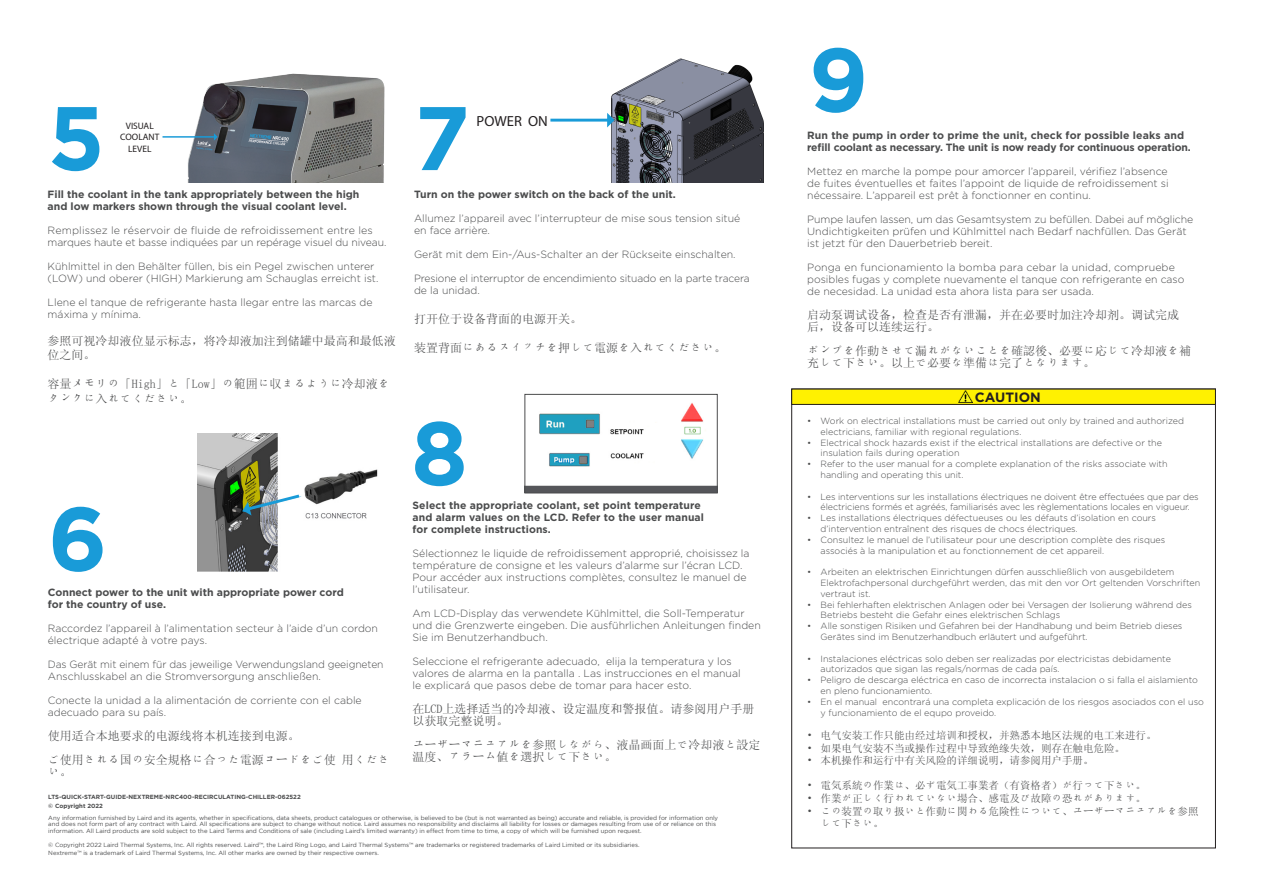
<style>
.page{position:relative;width:1263px;height:893px;background:#fff}
.page>*{position:absolute;margin:0;border:0;box-sizing:border-box;transform-origin:0 0}
.t1{font:700 90px "Gotham";color:#199bd8}
.t2{font:18px "Myriad Pro";color:#231f20}
.t3{font:14.7px "Myriad Pro";color:#231f20}
.t4{font:700 13.5px "Gotham";color:#231f20}
.t5{font:12px/12px "Sim Sun";color:#4b4c4d}
.t6{font:300 10.5px/12px "Gotham";color:#4b4c4d}
.t7{font:700 10.5px/12px "Gotham";color:#4b4c4d}
.t8{font:10.5px/12.6px "Sim Sun";color:#4b4c4d}
.t9{font:9.3px/11.2px "Myriad Pro";color:#231f20;text-align:center}
.t10{font:300 9px/10.8px "Gotham";color:#4b4c4d}
.t11{font:6px/6px "Gotham";color:#4b4c4d}
.t12{font:700 6px "Gotham";color:#4b4c4d}
</style>
<div class="page">
<img style="left:197px;top:434px;width:181px;height:137px">
<svg style="left:243px;top:495px;width:56px;height:20px"></svg>
<img style="left:526px;top:403px;width:190px;height:88px">
<div style="left:524px;top:394px;width:194px;height:99px;border:1px solid #4b4c4d"></div>
<div style="left:792px;top:389px;width:423px;height:15px;background:#fff101"></div>
<div style="left:791px;top:389px;width:425px;height:16px;border:1px solid #231f20"></div>
<img style="left:958px;top:390px;width:14px;height:13px">
<img style="left:187px;top:73px;width:198px;height:109px">
<svg style="left:162px;top:133px;width:56px;height:8px"></svg>
<img style="left:607px;top:58px;width:157px;height:124px">
<svg style="left:550px;top:113px;width:64px;height:14px"></svg>
<p class="t1" style="left:48px;top:79px;width:58px">5</p>
<p class="t9" style="left:120px;top:120px;width:41px">VISUAL<br>COOLANT<br>LEVEL</p>
<p class="t7" style="left:48px;top:188px;width:313px">Fill the coolant in the tank appropriately between the high and low markers shown through the visual coolant level.</p>
<p class="t6" style="left:48px;top:224px;width:340px">Remplissez le réservoir de fluide de refroidissement entre les marques haute et basse indiquées par un repérage visuel du niveau.</p>
<p class="t6" style="left:48px;top:260px;width:332px">Kühlmittel in den Behälter füllen, bis ein Pegel zwischen unterer (LOW) und oberer (HIGH) Markierung am Schauglas erreicht ist.</p>
<p class="t6" style="left:48px;top:296px;width:326px">Llene el tanque de refrigerante hasta llegar entre las marcas de máxima y mínima.</p>
<p class="t5" style="left:48px;top:334px;width:349px;line-height:14.4px">参照可视冷却液位显示标志，将冷却液加注到储罐中最高和最低液位之间。</p>
<p class="t5" style="left:48px;top:377px;width:343px;line-height:14.4px">容量メモリの「High」と「Low」の範囲に収まるように冷却液をタンクに入れてください。</p>
<p class="t1" style="left:48px;top:479px;width:61px">6</p>
<p class="t7" style="left:48px;top:586px;width:297px">Connect power to the unit with appropriate power cord for the country of use.</p>
<p class="t6" style="left:48px;top:622px;width:332px">Raccordez l’appareil à l’alimentation secteur à l’aide d’un cordon électrique adapté à votre pays.</p>
<p class="t6" style="left:48px;top:658px;width:337px">Das Gerät mit einem für das jeweilige Verwendungsland geeigneten<br>Anschlusskabel an die Stromversorgung anschließen.</p>
<p class="t6" style="left:48px;top:694px;width:315px">Conecte la unidad a la alimentación de corriente con el cable adecuado para su país.</p>
<p class="t5" style="left:48px;top:730px;width:254px">使用适合本地要求的电源线将本机连接到电源。</p>
<p class="t5" style="left:48px;top:754px;width:344px">ご使用される国の安全規格に合った電源コードをご使 用ください。</p>
<p class="t1" style="left:414px;top:79px;width:57px">7</p>
<p class="t3" style="left:476px;top:112px;width:73px">POWER ON</p>
<p class="t7" style="left:414px;top:188px;width:263px">Turn on the power switch on the back of the unit.</p>
<p class="t6" style="left:414px;top:212px;width:328px">Allumez l’appareil avec l’interrupteur de mise sous tension situé en face arrière.</p>
<p class="t6" style="left:414px;top:248px;width:323px">Gerät mit dem Ein-/Aus-Schalter an der Rückseite einschalten.</p>
<p class="t6" style="left:414px;top:272px;width:337px">Presione el interruptor de encendimiento situado en la parte tracera de la unidad.</p>
<p class="t5" style="left:414px;top:313px;width:169px">打开位于设备背面的电源开关。</p>
<p class="t5" style="left:414px;top:341px;width:313px">装置背面にあるスイッチを押して電源を入れてください。</p>
<p class="t1" style="left:411px;top:394px;width:58px">8</p>
<p class="t7" style="left:412px;top:500px;width:293px">Select the appropriate coolant, set point temperature and alarm values on the LCD. Refer to the user manual for complete instructions.</p>
<p class="t6" style="left:412px;top:548px;width:339px">Sélectionnez le liquide de refroidissement approprié, choisissez la température de consigne et les valeurs d’alarme sur l’écran LCD.<br>Pour accéder aux instructions complètes, consultez le manuel de l’utilisateur.</p>
<p class="t6" style="left:412px;top:608px;width:350px">Am LCD-Display das verwendete Kühlmittel, die Soll-Temperatur und die Grenzwerte eingeben. Die ausführlichen Anleitungen finden<br>Sie im Benutzerhandbuch.</p>
<p class="t6" style="left:412px;top:656px;width:330px">Seleccione el refrigerante adecuado, elija la temperatura y los valores de alarma en la pantalla . Las instrucciones en el manual le explicará que pasos debe de tomar para hacer esto.</p>
<p class="t5" style="left:412px;top:703px;width:343px">在LCD上选择适当的冷却液、设定温度和警报值。请参阅用户手册以获取完整说明。</p>
<p class="t5" style="left:412px;top:739px;width:349px">ユーザーマニュアルを参照しながら、液晶画面上で冷却液と設定温度、アラーム値を選択して下さい。</p>
<p class="t2" style="left:414px;top:619px;width:130px">C13 CONNECTOR</p>
<p class="t12" style="left:48px;top:793px;width:254px">LTS-QUICK-START-GUIDE-NEXTREME-NRC400-RECIRCULATING-CHILLER-062522</p>
<p class="t12" style="left:48px;top:802px;width:56px">© Copyright 2022</p>
<p class="t11" style="left:48px;top:815px;width:671px">Any information furnished by Laird and its agents, whether in specifications, data sheets, product catalogues or otherwise, is believed to be (but is not warranted as being) accurate and reliable, is provided for information only and does not form part of any contract with Laird. All specifications are subject to change without notice. Laird assumes no responsibility and disclaims all liability for losses or damages resulting from use of or reliance on this</p>
<p class="t11" style="left:48px;top:828px;width:595px">information. All Laird products are sold subject to the Laird Terms and Conditions of sale (including Laird’s limited warranty) in effect from time to time, a copy of which will be furnished upon request.</p>
<p class="t11" style="left:48px;top:842px;width:593px;line-height:7.2px">© Copyright 2022 Laird Thermal Systems, Inc. All rights reserved. Laird™, the Laird Ring Logo, and Laird Thermal Systems™ are trademarks or registered trademarks of Laird Limited or its subsidiaries.<br>Nextreme™ is a trademark of Laird Thermal Systems, Inc. All other marks are owned by their respective owners.</p>
<p class="t1" style="left:808px;top:20px;width:61px">9</p>
<p class="t7" style="left:807px;top:129px;width:385px">Run the pump in order to prime the unit, check for possible leaks and refill coolant as necessary. The unit is now ready for continuous operation.</p>
<p class="t6" style="left:807px;top:165px;width:363px;text-align:justify">Mettez en marche la pompe pour amorcer l’appareil, vérifiez l’absence de fuites éventuelles et faites l’appoint de liquide de refroidissement si nécessaire. L’appareil est prêt à fonctionner en continu.</p>
<p class="t6" style="left:807px;top:213px;width:387px">Pumpe laufen lassen, um das Gesamtsystem zu befüllen. Dabei auf mögliche<br>Undichtigkeiten prüfen und Kühlmittel nach Bedarf nachfüllen. Das Gerät ist jetzt für den Dauerbetrieb bereit.</p>
<p class="t6" style="left:807px;top:261px;width:379px">Ponga en funcionamiento la bomba para cebar la unidad, compruebe posibles fugas y complete nuevamente el tanque con refrigerante en caso de necesidad. La unidad esta ahora lista para ser usada.</p>
<p class="t5" style="left:807px;top:309px;width:373px">启动泵调试设备，检查是否有泄漏，并在必要时加注冷却剂。调试完成后，设备可以连续运行。</p>
<p class="t5" style="left:807px;top:345px;width:385px">ポンプを作動させて漏れがないことを確認後、必要に応じて冷却液を補充して下さい。以上で必要な準備は完了となります。</p>
<p class="t4" style="left:975px;top:388px;width:67px">CAUTION</p>
<p class="t10" style="left:821px;top:415px;width:365px;text-indent:-14px">• Work on electrical installations must be carried out only by trained and authorized electricians, familiar with regional regulations.</p>
<p class="t10" style="left:821px;top:437px;width:343px;text-indent:-14px">• Electrical shock hazards exist if the electrical installations are defective or the insulation fails during operation</p>
<p class="t10" style="left:821px;top:458px;width:349px;text-indent:-14px">• Refer to the user manual for a complete explanation of the risks associate with handling and operating this unit.</p>
<p class="t10" style="left:807px;top:491px;width:393px;text-align:center">• Les interventions sur les installations électriques ne doivent être effectuées que par des électriciens formés et agréés, familiarisés avec les règlementations locales en vigueur.</p>
<p class="t10" style="left:821px;top:512px;width:337px;text-indent:-14px">• Les installations électriques défectueuses ou les défauts d’isolation en cours d’intervention entraînent des risques de chocs électriques.</p>
<p class="t10" style="left:821px;top:534px;width:346px;text-indent:-14px">• Consultez le manuel de l’utilisateur pour une description complète des risques associés à la manipulation et au fonctionnement de cet appareil.</p>
<p class="t10" style="left:821px;top:566px;width:381px;text-indent:-14px">• Arbeiten an elektrischen Einrichtungen dürfen ausschließlich von ausgebildetem<br>Elektrofachpersonal durchgeführt werden, das mit den vor Ort geltenden Vorschriften vertraut ist.</p>
<p class="t10" style="left:821px;top:599px;width:373px;text-indent:-14px">• Bei fehlerhaften elektrischen Anlagen oder bei Versagen der Isolierung während des<br>Betriebs besteht die Gefahr eines elektrischen Schlags</p>
<p class="t10" style="left:821px;top:620px;width:363px;text-indent:-14px">• Alle sonstigen Risiken und Gefahren bei der Handhabung und beim Betrieb dieses<br>Gerätes sind im Benutzerhandbuch erläutert und aufgeführt.</p>
<p class="t10" style="left:821px;top:653px;width:352px;text-indent:-14px">• Instalaciones eléctricas solo deben ser realizadas por electricistas debidamente autorizados que sigan las regals/normas de cada país.</p>
<p class="t10" style="left:821px;top:674px;width:379px;text-indent:-14px">• Peligro de descarga eléctrica en caso de incorrecta instalacion o si falla el aislamiento en pleno funcionamiento.</p>
<p class="t10" style="left:821px;top:696px;width:385px;text-indent:-14px">• En el manual encontrará una completa explicación de los riesgos asociados con el uso y funcionamiento de el equpo proveido.</p>
<p class="t8" style="left:807px;top:729px;width:351px">• 电气安装工作只能由经过培训和授权，并熟悉本地区法规的电工来进行。</p>
<p class="t8" style="left:807px;top:741px;width:319px">• 如果电气安装不当或操作过程中导致绝缘失效，则存在触电危险。</p>
<p class="t8" style="left:807px;top:754px;width:288px">• 本机操作和运行中有关风险的详细说明，请参阅用户手册。</p>
<p class="t8" style="left:807px;top:779px;width:340px">• 電気系統の作業は、必ず電気工事業者（有資格者）が行って下さい。</p>
<p class="t8" style="left:807px;top:792px;width:340px">• 作業が正しく行われていない場合、感電及び故障の恐れがあります。</p>
<p class="t8" style="left:821px;top:804px;width:379px;text-indent:-14px">• この装置の取り扱いと作動に関わる危険性について、ユーザーマニュアルを参照して下さい。</p>
</div>
